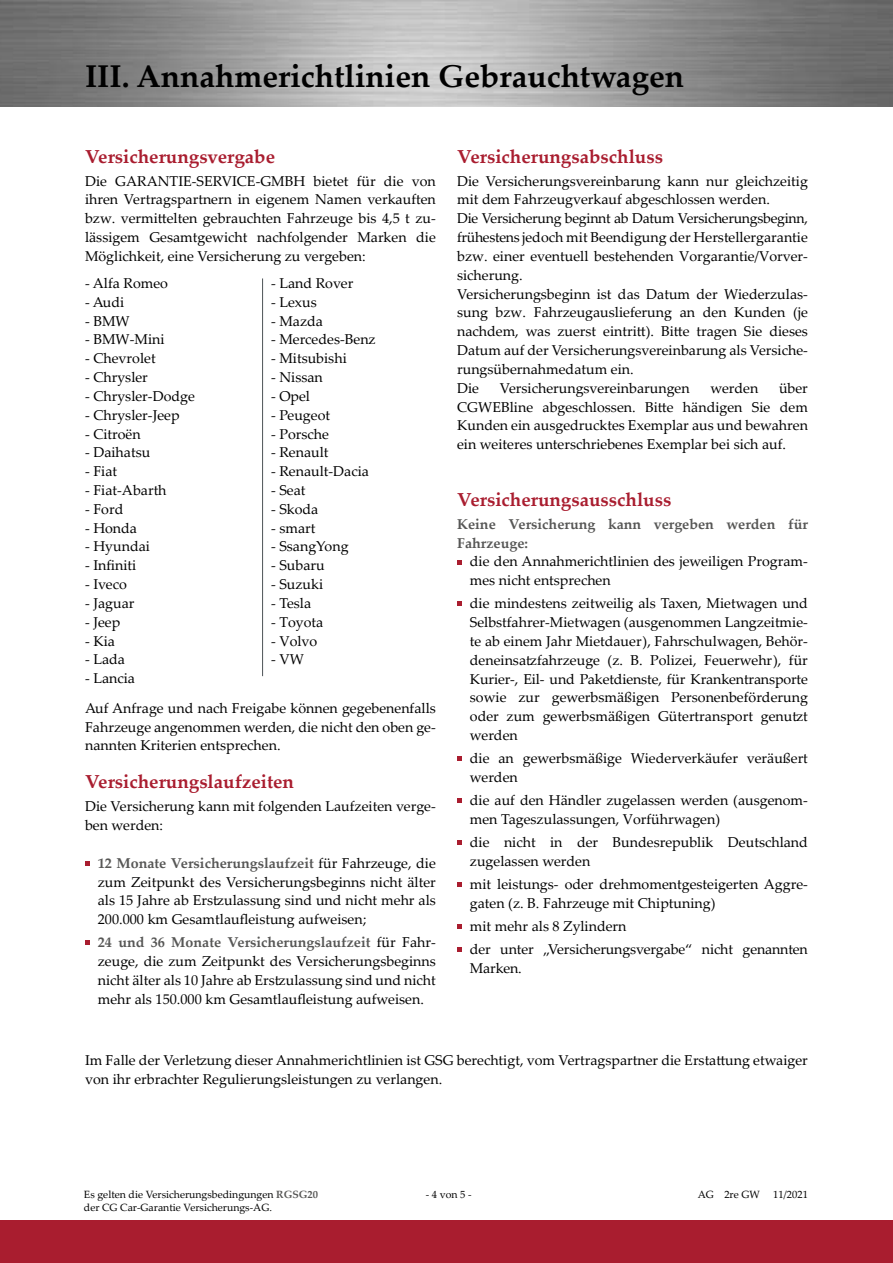
<style>
.page{position:relative;width:893px;height:1263px;background:#fff}
.page>*{position:absolute;margin:0;border:0;box-sizing:border-box;transform-origin:0 0}
.t1{font:700 31.5px "Palatino Linotype";color:#000}
.t2{font:700 18.75px "Palatino Linotype";color:#a91d2f}
.t3{font:14.25px/18.8px "Palatino Linotype";color:#000}
.t4{font:700 14.25px/18.8px "Palatino Linotype";color:#575756}
.t5{font:10.5px "Palatino Linotype";color:#000}
.s1{font-weight:700;color:#575756}
</style>
<div class="page">
<div style="left:0;top:1220px;width:893px;height:43px;background:#a91d2f"></div>
<img style="left:0;top:0;width:893px;height:106px">
<svg style="left:85px;top:861px;width:4px;height:4px"></svg>
<svg style="left:85px;top:941px;width:4px;height:4px"></svg>
<svg style="left:457px;top:560px;width:4px;height:4px"></svg>
<svg style="left:457px;top:602px;width:4px;height:4px"></svg>
<svg style="left:457px;top:757px;width:4px;height:4px"></svg>
<svg style="left:457px;top:799px;width:4px;height:4px"></svg>
<svg style="left:457px;top:840px;width:4px;height:5px"></svg>
<svg style="left:457px;top:882px;width:4px;height:5px"></svg>
<svg style="left:457px;top:924px;width:4px;height:4px"></svg>
<svg style="left:457px;top:947px;width:4px;height:5px"></svg>
<hr style="left:262px;top:278px;width:1px;height:398px;background:#4c5356">
<h1 class="t1" style="left:85px;top:54px;width:600px">III. Annahmerichtlinien Gebrauchtwagen</h1>
<h2 class="t2" style="left:85px;top:143px;width:191px">Versicherungsvergabe</h2>
<p class="t3" style="left:85px;top:171px;width:352px;text-align:justify">Die GARANTIE-SERVICE-GMBH bietet für die von ihren Vertragspartnern in eigenem Namen verkauften bzw. vermittelten gebrauchten Fahrzeuge bis 4,5 t zu&shy;lässigem Gesamtgewicht nachfolgender Marken die Möglichkeit, eine Versicherung zu vergeben:</p>
<p class="t3" style="left:85px;top:273px;width:84px">- Alfa Romeo</p>
<p class="t3" style="left:85px;top:292px;width:41px">- Audi</p>
<p class="t3" style="left:85px;top:311px;width:46px">- BMW</p>
<p class="t3" style="left:85px;top:330px;width:81px">- BMW-Mini</p>
<p class="t3" style="left:85px;top:348px;width:72px">- Chevrolet</p>
<p class="t3" style="left:85px;top:367px;width:64px">- Chrysler</p>
<p class="t3" style="left:85px;top:386px;width:111px">- Chrysler-Dodge</p>
<p class="t3" style="left:85px;top:405px;width:96px">- Chrysler-Jeep</p>
<p class="t3" style="left:85px;top:424px;width:57px">- Citroën</p>
<p class="t3" style="left:85px;top:443px;width:67px">- Daihatsu</p>
<p class="t3" style="left:85px;top:461px;width:34px">- Fiat</p>
<p class="t3" style="left:85px;top:480px;width:83px">- Fiat-Abarth</p>
<p class="t3" style="left:85px;top:499px;width:40px">- Ford</p>
<p class="t3" style="left:85px;top:518px;width:54px">- Honda</p>
<p class="t3" style="left:85px;top:537px;width:66px">- Hyundai</p>
<p class="t3" style="left:85px;top:555px;width:53px">- Infiniti</p>
<p class="t3" style="left:85px;top:574px;width:43px">- Iveco</p>
<p class="t3" style="left:85px;top:593px;width:51px">- Jaguar</p>
<p class="t3" style="left:85px;top:612px;width:37px">- Jeep</p>
<p class="t3" style="left:85px;top:631px;width:31px">- Kia</p>
<p class="t3" style="left:85px;top:650px;width:41px">- Lada</p>
<p class="t3" style="left:85px;top:668px;width:52px">- Lancia</p>
<p class="t3" style="left:271px;top:273px;width:84px">- Land Rover</p>
<p class="t3" style="left:271px;top:292px;width:47px">- Lexus</p>
<p class="t3" style="left:271px;top:311px;width:53px">- Mazda</p>
<p class="t3" style="left:271px;top:330px;width:106px">- Mercedes-Benz</p>
<p class="t3" style="left:271px;top:348px;width:77px">- Mitsubishi</p>
<p class="t3" style="left:271px;top:367px;width:53px">- Nissan</p>
<p class="t3" style="left:271px;top:386px;width:41px">- Opel</p>
<p class="t3" style="left:271px;top:405px;width:61px">- Peugeot</p>
<p class="t3" style="left:271px;top:424px;width:59px">- Porsche</p>
<p class="t3" style="left:271px;top:442px;width:59px">- Renault</p>
<p class="t3" style="left:271px;top:461px;width:99px">- Renault-Dacia</p>
<p class="t3" style="left:271px;top:480px;width:36px">- Seat</p>
<p class="t3" style="left:271px;top:499px;width:49px">- Skoda</p>
<p class="t3" style="left:271px;top:518px;width:46px">- smart</p>
<p class="t3" style="left:271px;top:537px;width:79px">- SsangYong</p>
<p class="t3" style="left:271px;top:555px;width:55px">- Subaru</p>
<p class="t3" style="left:271px;top:574px;width:54px">- Suzuki</p>
<p class="t3" style="left:271px;top:593px;width:42px">- Tesla</p>
<p class="t3" style="left:271px;top:612px;width:54px">- Toyota</p>
<p class="t3" style="left:271px;top:631px;width:48px">- Volvo</p>
<p class="t3" style="left:271px;top:650px;width:34px">- VW</p>
<p class="t3" style="left:85px;top:698px;width:352px;text-align:justify">Auf Anfrage und nach Freigabe können gegebenenfalls Fahrzeuge angenommen werden, die nicht den oben ge&shy;nannten Kriterien entsprechen.</p>
<h2 class="t2" style="left:85px;top:768px;width:211px">Versicherungslaufzeiten</h2>
<p class="t3" style="left:85px;top:796px;width:352px">Die Versicherung kann mit folgenden Laufzeiten verge&shy;ben werden:</p>
<p class="t3" style="left:98px;top:853px;width:340px;text-align:justify"><span class="s1">12 Monate Versicherungslaufzeit</span> für Fahrzeuge, die zum Zeitpunkt des Versicherungsbeginns nicht älter als 15 Jahre ab Erstzulassung sind und nicht mehr als 200.000 km Gesamtlaufleistung aufweisen;</p>
<p class="t3" style="left:98px;top:932px;width:340px;text-align:justify"><span class="s1">24 und 36 Monate Versicherungslaufzeit</span> für Fahr&shy;zeuge, die zum Zeitpunkt des Versicherungsbeginns nicht älter als 10 Jahre ab Erstzulassung sind und nicht mehr als 150.000 km Gesamtlaufleistung aufweisen.</p>
<h2 class="t2" style="left:457px;top:143px;width:207px">Versicherungsabschluss</h2>
<p class="t3" style="left:457px;top:171px;width:352px">Die Versicherungsvereinbarung kann nur gleichzeitig mit dem Fahrzeugverkauf abgeschlossen werden.<br>Die Versicherung beginnt ab Datum Versicherungsbeginn, frühestens jedoch mit Beendigung der Herstellergarantie bzw. einer eventuell bestehenden Vorgarantie/Vorver&shy;sicherung.<br>Versicherungsbeginn ist das Datum der Wiederzulas&shy;sung bzw. Fahrzeugauslieferung an den Kunden (je nachdem, was zuerst eintritt). Bitte tragen Sie dieses Datum auf der Versicherungsvereinbarung als Versiche&shy;rungsübernahmedatum ein.<br>Die</p>
<p class="t3" style="left:457px;top:378px;width:352px;text-align:justify;text-indent:322px">über CGWEBline abgeschlossen. Bitte händigen Sie dem Kunden ein ausgedrucktes Exemplar aus und bewahren ein weiteres unterschriebenes Exemplar bei sich auf.</p>
<h2 class="t2" style="left:457px;top:486px;width:216px">Versicherungsausschluss</h2>
<p class="t4" style="left:457px;top:514px;width:352px">Keine Versicherung kann vergeben werden für<br>Fahrzeuge:</p>
<p class="t3" style="left:470px;top:552px;width:340px">die den Annahmerichtlinien des jeweiligen Program&shy;mes nicht entsprechen</p>
<p class="t3" style="left:470px;top:593px;width:340px;text-align:justify">die mindestens zeitweilig als Taxen, Mietwagen und Selbstfahrer-Mietwagen (ausgenommen Langzeitmie&shy;te ab einem Jahr Mietdauer), Fahrschulwagen, Behör&shy;deneinsatzfahrzeuge (z. B. Polizei, Feuerwehr), für Kurier-, Eil- und Paketdienste, für Krankentransporte sowie zur gewerbsmäßigen Personenbeförderung oder zum gewerbsmäßigen Gütertransport genutzt werden</p>
<p class="t3" style="left:470px;top:748px;width:340px">die an gewerbsmäßige Wiederverkäufer veräußert werden</p>
<p class="t3" style="left:470px;top:790px;width:340px">die auf den Händler zugelassen werden (ausgenom&shy;men Tageszulassungen, Vorführwagen)</p>
<p class="t3" style="left:470px;top:832px;width:340px">die nicht in der Bundesrepublik Deutschland zugelassen werden</p>
<p class="t3" style="left:470px;top:874px;width:340px">mit leistungs- oder drehmomentgesteigerten Aggre&shy;gaten (z. B. Fahrzeuge mit Chiptuning)</p>
<p class="t3" style="left:470px;top:914px;width:340px;line-height:23.1px">mit mehr als 8 Zylindern<br>der unter „Versicherungsvergabe“ nicht genannten</p>
<p class="t3" style="left:470px;top:958px;width:53px">Marken.</p>
<p class="t3" style="left:500px;top:378px;width:191px">Versicherungsvereinbarungen</p>
<p class="t3" style="left:710px;top:378px;width:49px">werden</p>
<p class="t3" style="left:85px;top:1050px;width:724px">Im Falle der Verletzung dieser Annahmerichtlinien ist GSG berechtigt, vom Vertragspartner die Erstattung etwaiger von ihr erbrachter Regulierungsleistungen zu verlangen.</p>
<p class="t5" style="left:84px;top:1187px;width:236px">Es gelten die Versicherungsbedingungen <span class="s1">RGSG20</span></p>
<p class="t5" style="left:698px;top:1187px;width:112px">AG 2re GW 11/2021</p>
<p class="t5" style="left:84px;top:1200px;width:190px">der CG Car-Garantie Versicherungs-AG.</p>
<p class="t5" style="left:426px;top:1187px;width:47px">- 4 von 5 -</p>
</div>
